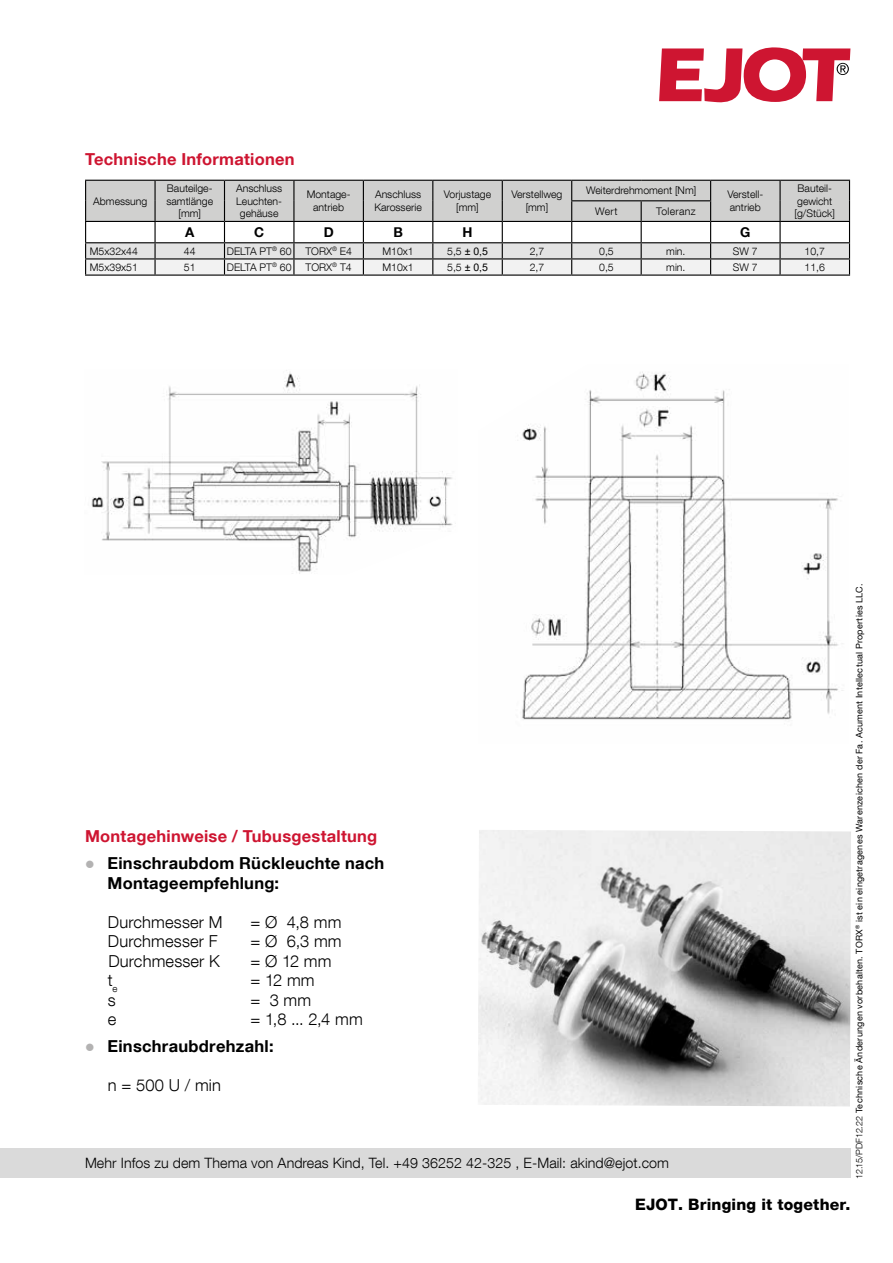
<style>
.page{position:relative;width:893px;height:1263px;background:#fff}
.page>*{position:absolute;margin:0;border:0;box-sizing:border-box;transform-origin:0 0}
.t1{font:300 16.5px "Helvetica Neue LT Com";letter-spacing:.01em;color:#000}
.t2{font:700 16.5px/19.5px "Helvetica Neue LT Com";letter-spacing:.015em;color:#000}
.t3{font:700 16.5px "Helvetica Neue LT Com";letter-spacing:.015em;color:#ce1531}
.t4{font:800 15.75px "Helvetica Neue LT Com";letter-spacing:.01em;color:#000}
.t5{font:300 14.25px "Helvetica Neue LT Com";letter-spacing:.005em;color:#000}
.t6{font:700 13.5px "Helvetica Neue LT Com";color:#000}
.t7{font:300 10.5px/12.6px "Helvetica Neue LT Com";color:#000;text-align:center}
.t8{font:10.5px "Arial";color:#000}
.t9{font:300 10.5px "Helvetica Neue LT Com";letter-spacing:.025em;color:#000}
.t10{font:9px "Helvetica Neue LT Com";letter-spacing:.03em;color:#000}
.s1{font-family:"Helvetica Neue LT Com";font-weight:300}
.s2{color:#b3b2b2}
.s3{font-weight:300}
</style>
<div class="page">
<img style="left:522px;top:372px;width:321px;height:348px">
<div style="left:0;top:1148px;width:850px;height:30px;background:#dadada"></div>
<svg style="left:659px;top:47px;width:191px;height:56px"></svg>
<img style="left:478px;top:830px;width:373px;height:276px">
<img style="left:91px;top:370px;width:362px;height:204px">
<hr style="left:85px;top:274px;width:70px;height:2px;background:#000">
<hr style="left:155px;top:274px;width:69px;height:2px;background:#000">
<hr style="left:224px;top:274px;width:70px;height:2px;background:#000">
<hr style="left:294px;top:274px;width:69px;height:2px;background:#000">
<hr style="left:363px;top:274px;width:70px;height:2px;background:#000">
<hr style="left:433px;top:274px;width:69px;height:2px;background:#000">
<hr style="left:502px;top:274px;width:70px;height:2px;background:#000">
<hr style="left:572px;top:274px;width:69px;height:2px;background:#000">
<hr style="left:641px;top:274px;width:70px;height:2px;background:#000">
<hr style="left:711px;top:274px;width:69px;height:2px;background:#000">
<hr style="left:780px;top:274px;width:70px;height:2px;background:#000">
<svg style="left:85px;top:180px;width:765px;height:95px"></svg>
<hr style="left:85px;top:221px;width:70px;height:1px;background:#000">
<hr style="left:155px;top:221px;width:69px;height:1px;background:#000">
<hr style="left:224px;top:221px;width:70px;height:1px;background:#000">
<hr style="left:294px;top:221px;width:69px;height:1px;background:#000">
<hr style="left:363px;top:221px;width:70px;height:1px;background:#000">
<hr style="left:433px;top:221px;width:69px;height:1px;background:#000">
<hr style="left:502px;top:221px;width:70px;height:1px;background:#000">
<hr style="left:571px;top:200px;width:70px;height:1px;background:#000">
<hr style="left:572px;top:221px;width:69px;height:1px;background:#000">
<hr style="left:641px;top:200px;width:70px;height:1px;background:#000">
<hr style="left:641px;top:221px;width:70px;height:1px;background:#000">
<hr style="left:711px;top:221px;width:69px;height:1px;background:#000">
<hr style="left:780px;top:221px;width:70px;height:1px;background:#000">
<h1 class="t3" style="left:85px;top:149px;width:211px">Technische Informationen</h1>
<p class="t7" style="left:93px;top:194px;width:56px">Abmessung</p>
<p class="t7" style="left:166px;top:182px;width:48px">Bauteilge&shy;samtlänge [mm]</p>
<p class="t7" style="left:236px;top:182px;width:48px">Anschluss<br>Leuchten&shy;gehäuse</p>
<p class="t7" style="left:307px;top:188px;width:45px">Montage&shy;antrieb</p>
<p class="t7" style="left:374px;top:188px;width:49px;text-align:left">Anschluss<br>Karosserie</p>
<p class="t7" style="left:444px;top:188px;width:49px">Vorjustage [mm]</p>
<p class="t7" style="left:511px;top:188px;width:52px">Verstellweg [mm]</p>
<p class="t7" style="left:586px;top:184px;width:112px">Weiterdrehmoment [Nm]</p>
<p class="t7" style="left:727px;top:188px;width:37px;text-align:left">Verstell&shy;antrieb</p>
<p class="t7" style="left:797px;top:182px;width:37px;text-align:left">Bauteil&shy;gewicht</p>
<p class="t7" style="left:595px;top:205px;width:24px">Wert</p>
<p class="t9" style="left:656px;top:205px;width:41px">Toleranz</p>
<p class="t7" style="left:794px;top:207px;width:42px">[g/Stück]</p>
<p class="t6" style="left:185px;top:224px;width:11px">A</p>
<p class="t6" style="left:254px;top:224px;width:12px">C</p>
<p class="t6" style="left:324px;top:224px;width:12px">D</p>
<p class="t6" style="left:393px;top:224px;width:11px">B</p>
<p class="t6" style="left:463px;top:224px;width:12px">H</p>
<p class="t6" style="left:740px;top:224px;width:12px">G</p>
<p class="t7" style="left:90px;top:244px;width:50px">M5x32x44</p>
<p class="t7" style="left:184px;top:244px;width:13px">44</p>
<p class="t7" style="left:227px;top:244px;width:66px">DELTA PT<sup>®</sup> 60</p>
<p class="t7" style="left:305px;top:244px;width:48px">TORX<sup>®</sup> E4</p>
<p class="t7" style="left:382px;top:244px;width:33px">M10x1</p>
<p class="t8" style="left:447px;top:244px;width:42px"><span class="s1">5,5</span> ± 0,5</p>
<p class="t7" style="left:530px;top:244px;width:16px">2,7</p>
<p class="t7" style="left:599px;top:244px;width:16px">0,5</p>
<p class="t7" style="left:666px;top:244px;width:21px">min.</p>
<p class="t7" style="left:733px;top:244px;width:26px">SW 7</p>
<p class="t7" style="left:805px;top:244px;width:22px">10,7</p>
<p class="t7" style="left:90px;top:260px;width:50px">M5x39x51</p>
<p class="t7" style="left:184px;top:260px;width:13px">51</p>
<p class="t7" style="left:227px;top:260px;width:66px">DELTA PT<sup>®</sup> 60</p>
<p class="t7" style="left:306px;top:260px;width:48px">TORX<sup>®</sup> T4</p>
<p class="t7" style="left:382px;top:260px;width:33px">M10x1</p>
<p class="t8" style="left:447px;top:260px;width:42px"><span class="s1">5,5</span> ± 0,5</p>
<p class="t7" style="left:530px;top:260px;width:16px">2,7</p>
<p class="t7" style="left:599px;top:260px;width:16px">0,5</p>
<p class="t7" style="left:666px;top:260px;width:21px">min.</p>
<p class="t7" style="left:733px;top:260px;width:26px">SW 7</p>
<p class="t7" style="left:805px;top:260px;width:22px">11,6</p>
<h1 class="t3" style="left:85px;top:826px;width:294px">Montagehinweise / Tubusgestaltung</h1>
<h1 class="t2" style="left:108px;top:853px;width:278px;text-indent:-22px"><span class="s2">●</span> Einschraubdom Rückleuchte nach<br>Montageempfehlung:</h1>
<h1 class="t1" style="left:108px;top:912px;width:116px">Durchmesser M</h1>
<h1 class="t1" style="left:250px;top:912px;width:93px">= Ø 4,8 mm</h1>
<h1 class="t1" style="left:108px;top:931px;width:111px">Durchmesser F</h1>
<h1 class="t1" style="left:250px;top:931px;width:93px">= Ø 6,3 mm</h1>
<h1 class="t1" style="left:108px;top:951px;width:113px">Durchmesser K</h1>
<h1 class="t1" style="left:250px;top:951px;width:83px">= Ø 12 mm</h1>
<h1 class="t1" style="left:108px;top:970px;width:11px">t<sub>e</sub></h1>
<h1 class="t1" style="left:250px;top:970px;width:66px">= 12 mm</h1>
<h1 class="t1" style="left:108px;top:990px;width:9px">s</h1>
<h1 class="t1" style="left:250px;top:990px;width:62px">= 3 mm</h1>
<h1 class="t1" style="left:108px;top:1009px;width:10px">e</h1>
<h1 class="t1" style="left:250px;top:1009px;width:114px">= 1,8 ... 2,4 mm</h1>
<h1 class="t2" style="left:85px;top:1036px;width:190px"><span class="s2">●</span> Einschraubdrehzahl:</h1>
<h1 class="t1" style="left:108px;top:1075px;width:115px">n = 500 U / min</h1>
<h3 class="t5" style="left:85px;top:1154px;width:585px">Mehr Infos zu dem Thema von Andreas Kind, Tel. +49 36252 42-325 , E-Mail: akind@ejot.com</h3>
<p class="t10" style="left:854px;top:1179px;width:597px;rotate:-90deg"><span class="s3">12.15/PDF12.22</span> Technische Änderungen vorbehalten. TORX<sup>®</sup> ist ein eingetragenes Warenzeichen der Fa. Acument Intellectual Properties LLC.</p>
<h2 class="t4" style="left:635px;top:1195px;width:217px">EJOT. Bringing it together.</h2>
</div>
